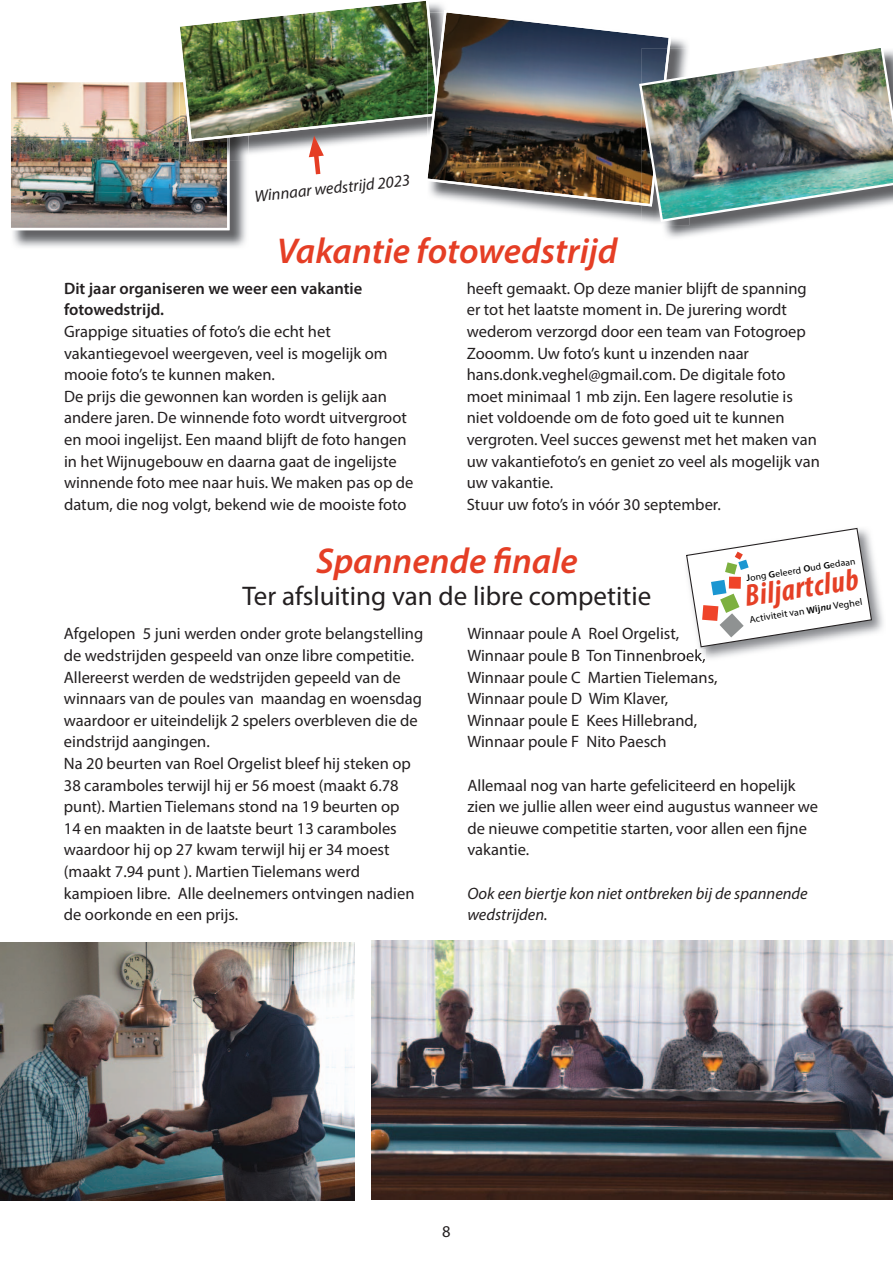
<style>
.page{position:relative;width:893px;height:1263px;background:#fff}
.page>*{position:absolute;margin:0;border:0;box-sizing:border-box;transform-origin:0 0}
.t1{font:italic 600 36px "Myriad Pro";color:#e53e25}
.t2{font:italic 700 condensed 30.75px "Myriad Pro";color:#e54026}
.t3{font:27px "Myriad Pro";color:#231f20}
.t4{font:16.5px/21.6px "Myriad Pro";color:#231f20}
.t5{font:italic 16.5px/21.6px "Myriad Pro";color:#231f20}
.t6{font:600 16.5px/21.6px "Myriad Pro";color:#231f20}
.t7{font:9.6px "Myriad Pro";color:#000001}
.t8{font:9.3px "Myriad Pro";color:#000001}
.s1{font-weight:600}
.s2{font-weight:600;font-style:italic}
</style>
<div class="page">
<img style="left:0;top:942px;width:354px;height:258px">
<img style="left:371px;top:941px;width:522px;height:258px">
<img style="left:13px;top:230px;width:233px;height:17px">
<img style="left:511px;top:38px;width:176px;height:183px">
<img style="left:440px;top:10px;width:231px;height:196px">
<img style="left:664px;top:222px;width:112px;height:16px">
<img style="left:639px;top:45px;width:254px;height:177px">
<img style="left:11px;top:1px;width:429px;height:229px">
<img style="left:699px;top:527px;width:184px;height:132px">
<img style="left:684px;top:649px;width:22px;height:12px">
<svg style="left:686px;top:528px;width:186px;height:119px"></svg>
<p class="t5" style="left:253px;top:185px;width:158px;rotate:-6deg">Winnaar wedstrijd 2023</p>
<h1 class="t1" style="left:277px;top:228px;width:342px">Vakantie fotowedstrijd</h1>
<p class="t6" style="left:64px;top:277px;width:300px">Dit jaar organiseren we weer een vakantie fotowedstrijd.</p>
<p class="t4" style="left:64px;top:320px;width:351px">Grappige situaties of foto’s die echt het vakantiegevoel weergeven, veel is mogelijk om mooie foto’s te kunnen maken.<br>De prijs die gewonnen kan worden is gelijk aan andere jaren. De winnende foto wordt uitvergroot en mooi ingelijst. Een maand blijft de foto hangen in het Wijnugebouw en daarna gaat de ingelijste winnende foto mee naar huis. We maken pas op de datum, die nog volgt, bekend wie de mooiste foto</p>
<p class="t4" style="left:467px;top:277px;width:355px">heeft gemaakt. Op deze manier blijft de spanning er tot het laatste moment in. De jurering wordt wederom verzorgd door een team van Fotogroep Zooomm. Uw foto’s kunt u inzenden naar hans.donk.veghel@gmail.com. De digitale foto moet minimaal 1 mb zijn. Een lagere resolutie is niet voldoende om de foto goed uit te kunnen vergroten. Veel succes gewenst met het maken van uw vakantiefoto’s en geniet zo veel als mogelijk van uw vakantie.<br>Stuur uw foto’s in vóór 30 september.</p>
<h1 class="t1" style="left:316px;top:538px;width:263px">Spannende finale</h1>
<h3 class="t3" style="left:242px;top:579px;width:410px">Ter afsluiting van de libre competitie</h3>
<p class="t4" style="left:64px;top:623px;width:361px">Afgelopen 5 juni werden onder grote belangstelling de wedstrijden gespeeld van onze libre competitie.<br>Allereerst werden de wedstrijden gepeeld van de winnaars van de poules van maandag en woensdag waardoor er uiteindelijk 2 spelers overbleven die de eindstrijd aangingen.<br>Na 20 beurten van Roel Orgelist bleef hij steken op 38 caramboles terwijl hij er 56 moest (maakt 6.78 punt). Martien Tielemans stond na 19 beurten op<br>14 en maakten in de laatste beurt 13 caramboles waardoor hij op 27 kwam terwijl hij er 34 moest (maakt 7.94 punt ). Martien Tielemans werd kampioen libre. Alle deelnemers ontvingen nadien de oorkonde en een prijs.</p>
<p class="t4" style="left:467px;top:623px;width:252px">Winnaar poule A Roel Orgelist,<br>Winnaar poule B Ton Tinnenbroek,<br>Winnaar poule C Martien Tielemans,<br>Winnaar poule D Wim Klaver,<br>Winnaar poule E Kees Hillebrand,<br>Winnaar poule F Nito Paesch</p>
<p class="t8" style="left:745px;top:573px;width:112px;rotate:-9deg"><span class="s1">J</span>ong <span class="s1">G</span>eleerd <span class="s1">O</span>ud <span class="s1">G</span>edaan</p>
<h2 class="t2" style="left:742px;top:577px;width:116px;rotate:-9deg">Biljartclub</h2>
<p class="t7" style="left:749px;top:613px;width:116px;rotate:-9deg">Activiteit van <span class="s1">Wij</span><span class="s2">nu</span> Veghel</p>
<p class="t4" style="left:467px;top:774px;width:352px">Allemaal nog van harte gefeliciteerd en hopelijk zien we jullie allen weer eind augustus wanneer we de nieuwe competitie starten, voor allen een jne vakantie.</p>
<p class="t5" style="left:467px;top:882px;width:342px">Ook een biertje kon niet ontbreken bij de spannende wedstrijden.</p>
<p class="t4" style="left:442px;top:1220px;width:10px">8</p>
</div>
